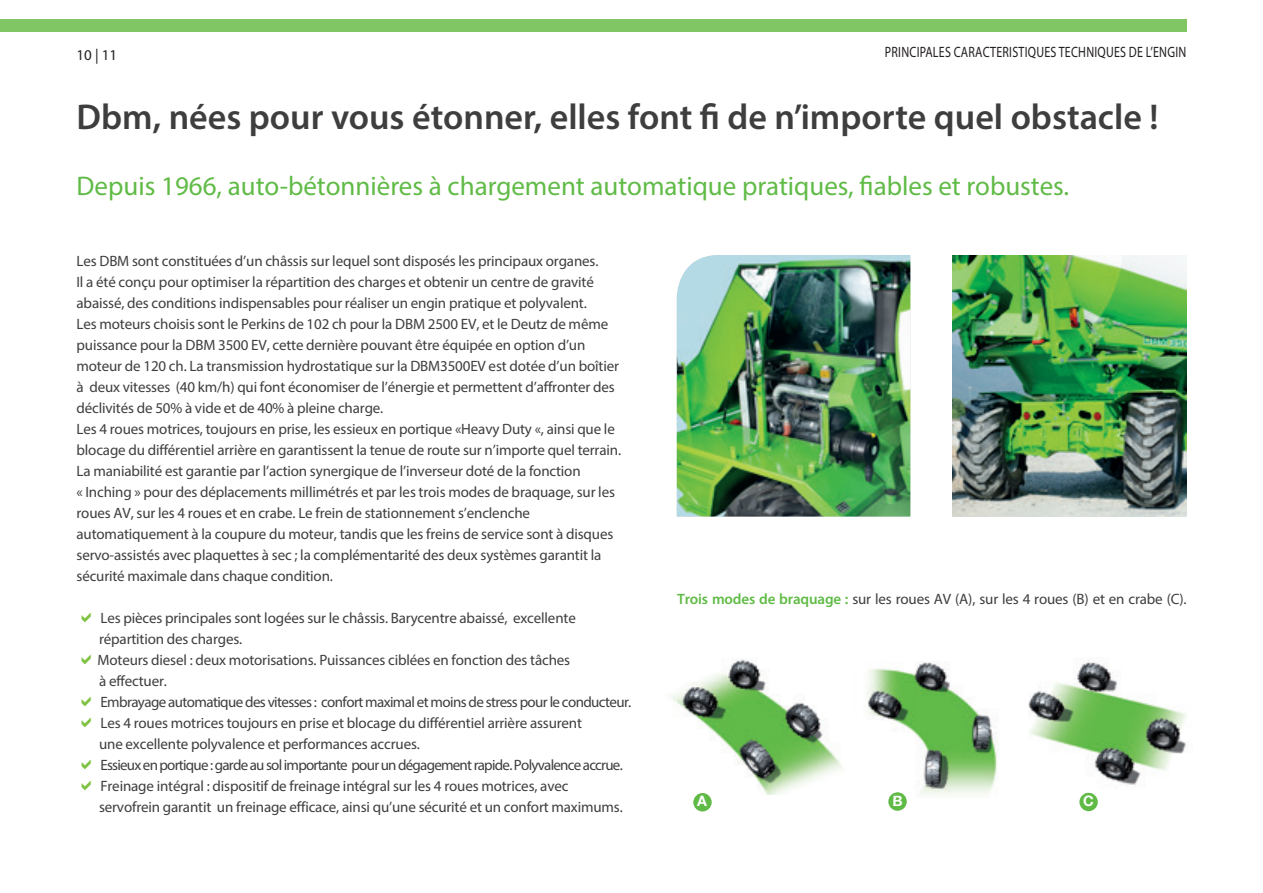
<style>
.page{position:relative;width:1263px;height:893px;background:#fff}
.page>*{position:absolute;margin:0;border:0;box-sizing:border-box;transform-origin:0 0}
.t1{font:600 36px "Myriad Pro";color:#3e3e3f}
.t2{font:27px "Myriad Pro";color:#60bb46}
.t3{font:15px/21px "Myriad Pro";letter-spacing:-.01em;color:#3e3e3f}
.t4{font:15px "Myriad Pro";letter-spacing:.02em;color:#231f20;scale:.8 1}
.t5{font:15px "Myriad Pro";letter-spacing:.02em;color:#231f20}
.t6{font:700 14.4px "Helvetica Neue LT Com";color:#fff}
.s1{font-weight:600;color:#60bb46}
</style>
<div class="page">
<div style="left:0;top:19px;width:1186px;height:13px;background:#81c665"></div>
<img style="left:677px;top:255px;width:233px;height:262px">
<img style="left:953px;top:255px;width:233px;height:262px">
<div style="left:693px;top:793px;width:19px;height:18px;background:#60bb46;border-radius:50%"></div>
<div style="left:888px;top:792px;width:19px;height:19px;background:#60bb46;border-radius:50%"></div>
<div style="left:1079px;top:793px;width:19px;height:18px;background:#60bb46;border-radius:50%"></div>
<img style="left:671px;top:659px;width:171px;height:136px">
<svg style="left:697px;top:793px;width:11px;height:2px"></svg>
<img style="left:867px;top:662px;width:130px;height:134px">
<img style="left:889px;top:792px;width:17px;height:6px">
<svg style="left:893px;top:796px;width:9px;height:2px"></svg>
<img style="left:1028px;top:660px;width:158px;height:133px">
<p class="t5" style="left:77px;top:46px;width:42px">10 | 11</p>
<p class="t4" style="left:885px;top:43px;width:378px">PRINCIPALES CARACTERISTIQUES TECHNIQUES DE L’ENGIN</p>
<h1 class="t1" style="left:77px;top:94px;width:1083px">Dbm, nées pour vous étonner, elles font de n’importe quel obstacle !</h1>
<h2 class="t2" style="left:77px;top:169px;width:994px">Depuis 1966, auto-bétonnières à chargement automatique pratiques, ables et robustes.</h2>
<p class="t3" style="left:77px;top:251px;width:546px">Les DBM sont constituées d’un châssis sur lequel sont disposés les principaux organes.<br>Il a été conçu pour optimiser la répartition des charges et obtenir un centre de gravité abaissé, des conditions indispensables pour réaliser un engin pratique et polyvalent.<br>Les moteurs choisis sont le Perkins de 102 ch pour la DBM 2500 EV, et le Deutz de même puissance pour la DBM 3500 EV, cette dernière pouvant être équipée en option d’un moteur de 120 ch. La transmission hydrostatique sur la DBM3500EV est dotée d’un boîtier à deux vitesses (40 km/h) qui font économiser de l’énergie et permettent d’affronter des déclivités de 50% à vide et de 40% à pleine charge.<br>Les 4 roues motrices, toujours en prise, les essieux en portique «Heavy Duty «, ainsi que le blocage du différentiel arrière en garantissent la tenue de route sur n’importe quel terrain.<br>La maniabilité est garantie par l’action synergique de l’inverseur doté de la fonction<br>« Inching » pour des déplacements millimétrés et par les trois modes de braquage, sur les roues AV, sur les 4 roues et en crabe. Le frein de stationnement s’enclenche automatiquement à la coupure du moteur, tandis que les freins de service sont à disques servo-assistés avec plaquettes à sec ; la complémentarité des deux systèmes garantit la sécurité maximale dans chaque condition.</p>
<p class="t3" style="left:98px;top:607px;width:535px">Les pièces principales sont logées sur le châssis. Barycentre abaissé, excellente répartition des charges.<br>Moteurs diesel : deux motorisations. Puissances ciblées en fonction des tâches<br>à effectuer.<br>Embrayage automatique des vitesses : confort maximal et moins de stress pour le conducteur.<br>Les 4 roues motrices toujours en prise et blocage du différentiel arrière assurent<br>une excellente polyvalence et performances accrues.<br>Essieux en portique : garde au sol importante pour un dégagement rapide. Polyvalence accrue.<br>Freinage intégral : dispositif de freinage intégral sur les 4 roues motrices, avec<br>servofrein garantit un freinage efficace, ainsi qu’une sécurité et un confort maximums.</p>
<p class="t3" style="left:677px;top:589px;width:511px"><span class="s1">Trois modes de braquage :</span> sur les roues AV (A), sur les 4 roues (B) et en crabe (C).</p>
<p class="t6" style="left:697px;top:792px;width:11px">A</p>
<p class="t6" style="left:892px;top:792px;width:12px">B</p>
<p class="t6" style="left:1083px;top:792px;width:12px">C</p>
</div>
